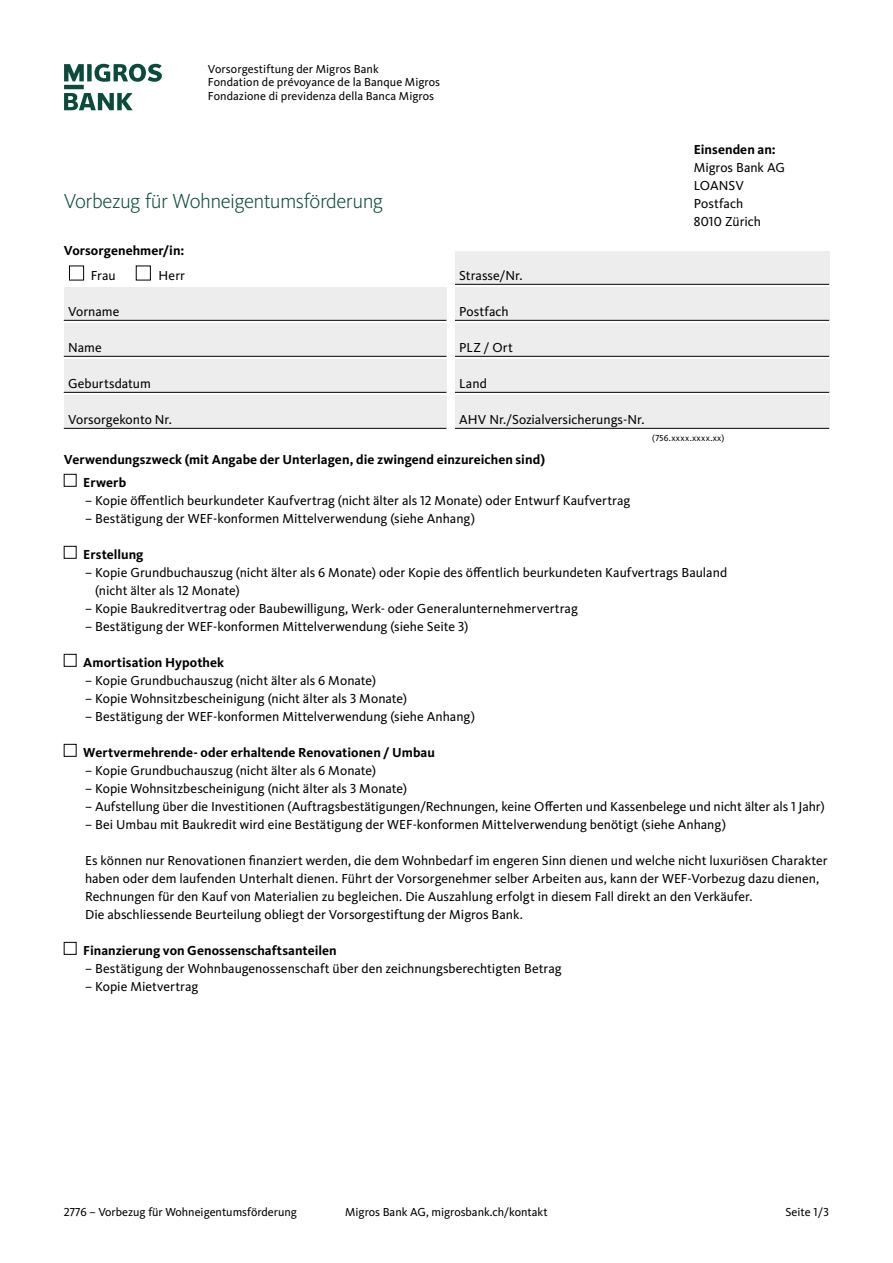
<style>
.page{position:relative;width:893px;height:1263px;background:#fff}
.page>*{position:absolute;margin:0;border:0;box-sizing:border-box;transform-origin:0 0}
.t1{font:300 21px "Migrosbank Kievit";letter-spacing:-.03em;color:#0a4b3d}
.t2{font:13.5px/18px "Migrosbank Kievit";color:#000}
.t3{font:700 13.5px/22.2px "Migrosbank Kievit";letter-spacing:.005em;color:#000}
.t4{font:12px/13.5px "Migrosbank Kievit";color:#000}
.t5{font:9px "Migrosbank Kievit";letter-spacing:.04em;color:#000}
</style>
<div class="page">
<div style="left:64px;top:474px;width:13px;height:13px;border:1px solid #000"></div>
<div style="left:64px;top:546px;width:13px;height:13px;border:1px solid #000"></div>
<div style="left:64px;top:654px;width:13px;height:13px;border:1px solid #000"></div>
<div style="left:64px;top:744px;width:13px;height:13px;border:1px solid #000"></div>
<div style="left:64px;top:942px;width:13px;height:13px;border:1px solid #000"></div>
<div style="left:455px;top:252px;width:374px;height:32px;background:#ededed"></div>
<hr style="left:455px;top:284px;width:374px;height:1px;background:#000">
<div style="left:455px;top:288px;width:374px;height:32px;background:#ededed"></div>
<hr style="left:455px;top:320px;width:374px;height:1px;background:#000">
<div style="left:455px;top:324px;width:374px;height:32px;background:#ededed"></div>
<hr style="left:455px;top:356px;width:374px;height:1px;background:#000">
<div style="left:455px;top:360px;width:374px;height:32px;background:#ededed"></div>
<hr style="left:455px;top:392px;width:374px;height:1px;background:#000">
<div style="left:455px;top:396px;width:374px;height:32px;background:#ededed"></div>
<hr style="left:455px;top:428px;width:374px;height:1px;background:#000">
<div style="left:64px;top:288px;width:382px;height:32px;background:#ededed"></div>
<hr style="left:64px;top:320px;width:382px;height:1px;background:#000">
<div style="left:64px;top:324px;width:382px;height:32px;background:#ededed"></div>
<hr style="left:64px;top:356px;width:382px;height:1px;background:#000">
<div style="left:64px;top:360px;width:382px;height:32px;background:#ededed"></div>
<hr style="left:64px;top:392px;width:382px;height:1px;background:#000">
<div style="left:64px;top:396px;width:382px;height:32px;background:#ededed"></div>
<hr style="left:64px;top:428px;width:382px;height:1px;background:#000">
<div style="left:136px;top:266px;width:15px;height:14px;border:1px solid #000"></div>
<div style="left:69px;top:266px;width:15px;height:14px;border:1px solid #000"></div>
<svg style="left:64px;top:64px;width:98px;height:46px"></svg>
<p class="t4" style="left:208px;top:62px;width:234px">Vorsorgestiftung der Migros Bank<br>Fondation de prévoyance de la Banque Migros<br>Fondazione di previdenza della Banca Migros</p>
<h1 class="t1" style="left:64px;top:188px;width:321px">Vorbezug für Wohneigentumsförderung</h1>
<p class="t3" style="left:64px;top:240px;width:122px">Vorsorgenehmer/in:</p>
<p class="t2" style="left:91px;top:266px;width:26px">Frau</p>
<p class="t2" style="left:159px;top:266px;width:28px">Herr</p>
<p class="t2" style="left:68px;top:302px;width:53px">Vorname</p>
<p class="t2" style="left:68px;top:338px;width:35px">Name</p>
<p class="t2" style="left:68px;top:374px;width:84px">Geburtsdatum</p>
<p class="t2" style="left:68px;top:410px;width:105px">Vorsorgekonto Nr.</p>
<p class="t3" style="left:694px;top:138px;width:83px">Einsenden an:</p>
<p class="t2" style="left:694px;top:158px;width:93px">Migros Bank AG<br>LOANSV<br>Postfach<br>8010 Zürich</p>
<p class="t2" style="left:459px;top:266px;width:65px">Strasse/Nr.</p>
<p class="t2" style="left:459px;top:302px;width:51px">Postfach</p>
<p class="t2" style="left:459px;top:338px;width:55px">PLZ / Ort</p>
<p class="t2" style="left:459px;top:374px;width:29px">Land</p>
<p class="t2" style="left:459px;top:410px;width:187px">AHV Nr./Sozialversicherungs-Nr.</p>
<p class="t5" style="left:652px;top:432px;width:74px">(756.xxxx.xxxx.xx)</p>
<p class="t3" style="left:83px;top:449px;width:463px;text-indent:-20px">Verwendungszweck (mit Angabe der Unterlagen, die zwingend einzureichen sind)<br>Erwerb</p>
<p class="t2" style="left:85px;top:491px;width:547px">– Kopie öffentlich beurkundeter Kaufvertrag (nicht älter als 12 Monate) oder Entwurf Kaufvertrag</p>
<p class="t2" style="left:85px;top:509px;width:391px">– Bestätigung der WEF-konformen Mittelverwendung (siehe Anhang)</p>
<p class="t3" style="left:83px;top:543px;width:62px">Erstellung</p>
<p class="t2" style="left:95px;top:563px;width:633px;text-indent:-10px">– Kopie Grundbuchauszug (nicht älter als 6 Monate) oder Kopie des öffentlich beurkundeten Kaufvertrags Bauland (nicht älter als 12 Monate)</p>
<p class="t2" style="left:85px;top:599px;width:494px">– Kopie Baukreditvertrag oder Baubewilligung, Werk- oder Generalunternehmervertrag</p>
<p class="t2" style="left:85px;top:617px;width:385px">– Bestätigung der WEF-konformen Mittelverwendung (siehe Seite 3)</p>
<p class="t3" style="left:83px;top:651px;width:142px">Amortisation Hypothek</p>
<p class="t2" style="left:85px;top:671px;width:293px">– Kopie Grundbuchauszug (nicht älter als 6 Monate)</p>
<p class="t2" style="left:85px;top:689px;width:324px">– Kopie Wohnsitzbescheinigung (nicht älter als 3 Monate)</p>
<p class="t2" style="left:85px;top:707px;width:391px">– Bestätigung der WEF-konformen Mittelverwendung (siehe Anhang)</p>
<p class="t3" style="left:83px;top:741px;width:353px">Wertvermehrende- oder erhaltende Renovationen / Umbau</p>
<p class="t2" style="left:85px;top:761px;width:293px">– Kopie Grundbuchauszug (nicht älter als 6 Monate)</p>
<p class="t2" style="left:85px;top:779px;width:324px">– Kopie Wohnsitzbescheinigung (nicht älter als 3 Monate)</p>
<p class="t2" style="left:85px;top:797px;width:741px">– Aufstellung über die Investitionen (Auftragsbestätigungen/Rechnungen, keine Offerten und Kassenbelege und nicht älter als 1 Jahr)</p>
<p class="t2" style="left:85px;top:815px;width:642px">– Bei Umbau mit Baukredit wird eine Bestätigung der WEF-konformen Mittelverwendung benötigt (siehe Anhang)</p>
<p class="t2" style="left:85px;top:851px;width:744px">Es können nur Renovationen finanziert werden, die dem Wohnbedarf im engeren Sinn dienen und welche nicht luxuriösen Charakter haben oder dem laufenden Unterhalt dienen. Führt der Vorsorgenehmer selber Arbeiten aus, kann der WEF-Vorbezug dazu dienen, Rechnungen für den Kauf von Materialien zu begleichen. Die Auszahlung erfolgt in diesem Fall direkt an den Verkäufer.<br>Die abschliessende Beurteilung obliegt der Vorsorgestiftung der Migros Bank.</p>
<p class="t3" style="left:83px;top:939px;width:255px">Finanzierung von Genossenschaftsanteilen</p>
<p class="t2" style="left:85px;top:959px;width:478px">– Bestätigung der Wohnbaugenossenschaft über den zeichnungsberechtigten Betrag</p>
<p class="t2" style="left:85px;top:977px;width:115px">– Kopie Mietvertrag</p>
<p class="t4" style="left:64px;top:1205px;width:235px">2776 – Vorbezug für Wohneigentumsförderung</p>
<p class="t4" style="left:345px;top:1205px;width:204px">Migros Bank AG, migrosbank.ch/kontakt</p>
<p class="t4" style="left:786px;top:1205px;width:45px">Seite 1 / 3</p>
</div>
